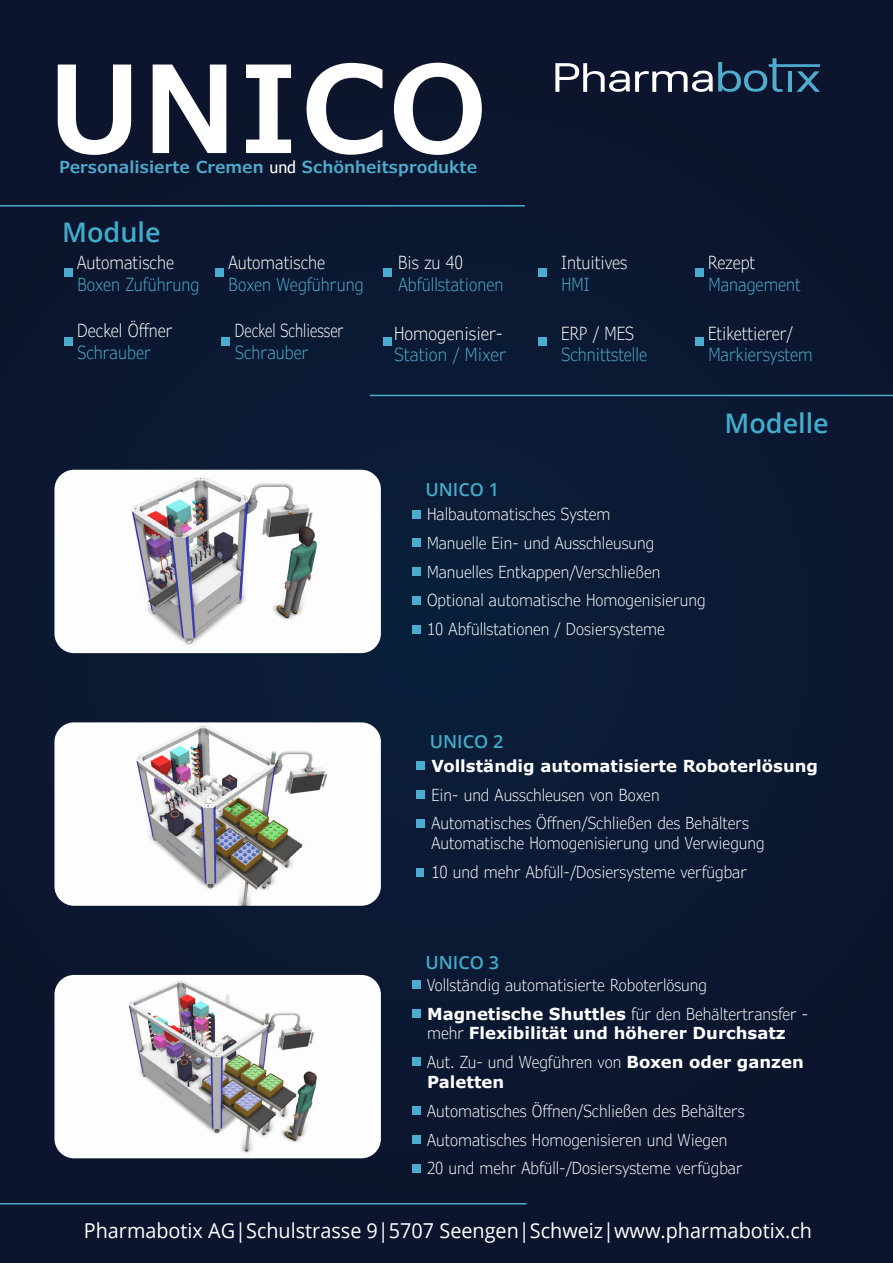
<style>
.page{position:relative;width:893px;height:1263px;background:#0c1730}
.page>*{position:absolute;margin:0;border:0;box-sizing:border-box;transform-origin:0 0}
.t1{font:600 121.65px "Verdana Pro";color:#fff}
.t2{font:600 27px "Open Sans";color:#42accc}
.t3{font:20.55px "Open Sans";color:#fff;scale:.96 1}
.t4{font:300 condensed 18px "Verdana Pro";color:#4eaccf;scale:.96 1}
.t5{font:300 condensed 18px "Verdana Pro";color:#fff;scale:.96 1}
.t6{font:600 18px "Open Sans";color:#42accc}
.t7{font:300 condensed 18px "Verdana Pro";color:#fff;scale:.86 1}
.t8{font:300 condensed 18px "Verdana Pro";color:#fff}
.t9{font:300 condensed 18px "Verdana Pro";color:#4eaccf}
.t10{font:300 condensed 16.5px/28.8px "Verdana Pro";color:#fff}
.t11{font:700 16.5px/28.8px "Verdana Pro";color:#fff}
.t12{font:600 16.5px "Verdana Pro";color:#4eaccf}
.s1{font-weight:400;font-stretch:condensed;color:#fff}
.s2{font-weight:700;font-stretch:normal}
.s3{font-weight:300;font-stretch:condensed}
</style>
<div class="page">
<hr style="left:0;top:1203px;width:527px;height:1px;background:#4caccf">
<hr style="left:0;top:205px;width:525px;height:1px;background:#4caccf">
<hr style="left:370px;top:395px;width:523px;height:1px;background:#4caccf">
<div style="left:65px;top:269px;width:8px;height:8px;background:#4caccf"></div>
<div style="left:215px;top:269px;width:8px;height:8px;background:#4caccf"></div>
<div style="left:384px;top:269px;width:8px;height:8px;background:#4caccf"></div>
<div style="left:539px;top:269px;width:8px;height:8px;background:#4caccf"></div>
<div style="left:695px;top:269px;width:8px;height:8px;background:#4caccf"></div>
<div style="left:65px;top:337px;width:8px;height:8px;background:#4caccf"></div>
<div style="left:221px;top:337px;width:8px;height:8px;background:#4caccf"></div>
<div style="left:384px;top:337px;width:8px;height:8px;background:#4caccf"></div>
<div style="left:539px;top:337px;width:8px;height:8px;background:#4caccf"></div>
<div style="left:695px;top:337px;width:8px;height:8px;background:#4caccf"></div>
<div style="left:412px;top:510px;width:8px;height:8px;background:#4caccf"></div>
<div style="left:412px;top:539px;width:8px;height:8px;background:#4caccf"></div>
<div style="left:412px;top:567px;width:8px;height:9px;background:#4caccf"></div>
<div style="left:412px;top:596px;width:8px;height:9px;background:#4caccf"></div>
<div style="left:412px;top:625px;width:8px;height:9px;background:#4caccf"></div>
<div style="left:416px;top:762px;width:9px;height:8px;background:#4caccf"></div>
<div style="left:416px;top:790px;width:9px;height:9px;background:#4caccf"></div>
<div style="left:416px;top:819px;width:9px;height:8px;background:#4caccf"></div>
<div style="left:416px;top:868px;width:8px;height:8px;background:#4caccf"></div>
<div style="left:412px;top:981px;width:8px;height:8px;background:#4caccf"></div>
<div style="left:412px;top:1009px;width:8px;height:9px;background:#4caccf"></div>
<div style="left:412px;top:1058px;width:8px;height:8px;background:#4caccf"></div>
<div style="left:412px;top:1106px;width:8px;height:9px;background:#4caccf"></div>
<div style="left:412px;top:1135px;width:8px;height:8px;background:#4caccf"></div>
<div style="left:412px;top:1165px;width:8px;height:8px;background:#4caccf"></div>
<img style="left:54px;top:975px;width:327px;height:183px">
<img style="left:54px;top:722px;width:327px;height:184px">
<img style="left:54px;top:470px;width:327px;height:183px">
<svg style="left:555px;top:58px;width:265px;height:34px"></svg>
<h1 class="t1" style="left:47px;top:30px;width:443px">UNICO</h1>
<p class="t12" style="left:59px;top:156px;width:420px">Personalisierte Cremen <span class="s1">und</span> Schönheitsprodukte</p>
<h2 class="t2" style="left:62px;top:214px;width:100px">Module</h2>
<p class="t5" style="left:77px;top:251px;width:102px">Automatische</p>
<p class="t4" style="left:77px;top:272px;width:129px">Boxen Zuführung</p>
<p class="t5" style="left:77px;top:319px;width:101px">Deckel Öffner</p>
<p class="t4" style="left:77px;top:341px;width:78px">Schrauber</p>
<p class="t5" style="left:228px;top:251px;width:102px">Automatische</p>
<p class="t4" style="left:229px;top:272px;width:142px">Boxen Wegführung</p>
<p class="t7" style="left:235px;top:319px;width:128px">Deckel Schliesser</p>
<p class="t4" style="left:235px;top:341px;width:78px">Schrauber</p>
<p class="t5" style="left:398px;top:251px;width:69px">Bis zu 40</p>
<p class="t4" style="left:398px;top:272px;width:111px">Abfüllstationen</p>
<p class="t8" style="left:394px;top:321px;width:110px">Homogenisier-</p>
<p class="t9" style="left:394px;top:343px;width:113px">Station / Mixer</p>
<p class="t6" style="left:425px;top:477px;width:75px">UNICO 1</p>
<p class="t5" style="left:561px;top:251px;width:70px">Intuitives</p>
<p class="t4" style="left:561px;top:272px;width:31px">HMI</p>
<p class="t5" style="left:561px;top:321px;width:78px">ERP / MES</p>
<p class="t4" style="left:561px;top:343px;width:91px">Schnittstelle</p>
<p class="t5" style="left:708px;top:251px;width:50px">Rezept</p>
<p class="t4" style="left:708px;top:272px;width:98px">Management</p>
<p class="t5" style="left:708px;top:321px;width:90px">Etikettierer/</p>
<p class="t4" style="left:708px;top:343px;width:110px">Markiersystem</p>
<h2 class="t2" style="left:724px;top:405px;width:106px">Modelle</h2>
<p class="t10" style="left:427px;top:500px;width:280px">Halbautomatisches System<br>Manuelle Ein- und Ausschleusung Manuelles Entkappen/Verschließen Optional automatische Homogenisierung 10 Abfüllstationen / Dosiersysteme</p>
<p class="t6" style="left:430px;top:729px;width:75px">UNICO 2</p>
<p class="t11" style="left:431px;top:751px;width:388px">Vollständig automatisierte Roboterlösung</p>
<p class="t10" style="left:431px;top:780px;width:319px">Ein- und Ausschleusen von Boxen<br>Automatisches Öffnen/Schließen des Behälters</p>
<p class="t10" style="left:431px;top:829px;width:335px">Automatische Homogenisierung und Verwiegung<br>10 und mehr Abfüll-/Dosiersysteme verfügbar</p>
<p class="t6" style="left:425px;top:950px;width:75px">UNICO 3</p>
<p class="t10" style="left:427px;top:971px;width:383px">Vollständig automatisierte Roboterlösung<br><span class="s2">Magnetische Shuttles</span> für den Behältertransfer -</p>
<p class="t11" style="left:427px;top:1019px;width:378px"><span class="s3">mehr</span> Flexibilität und höherer Durchsatz<br><span class="s3">Aut. Zu- und Wegführen von</span> Boxen oder ganzen</p>
<p class="t11" style="left:427px;top:1068px;width:79px">Paletten</p>
<p class="t10" style="left:427px;top:1097px;width:319px">Automatisches Öffnen/Schließen des Behälters<br>Automatisches Homogenisieren und Wiegen<br>20 und mehr Abfüll-/Dosiersysteme verfügbar</p>
<p class="t3" style="left:84px;top:1216px;width:760px">Pharmabotix AG|Schulstrasse 9|5707 Seengen|Schweiz|www.pharmabotix.ch</p>
</div>
